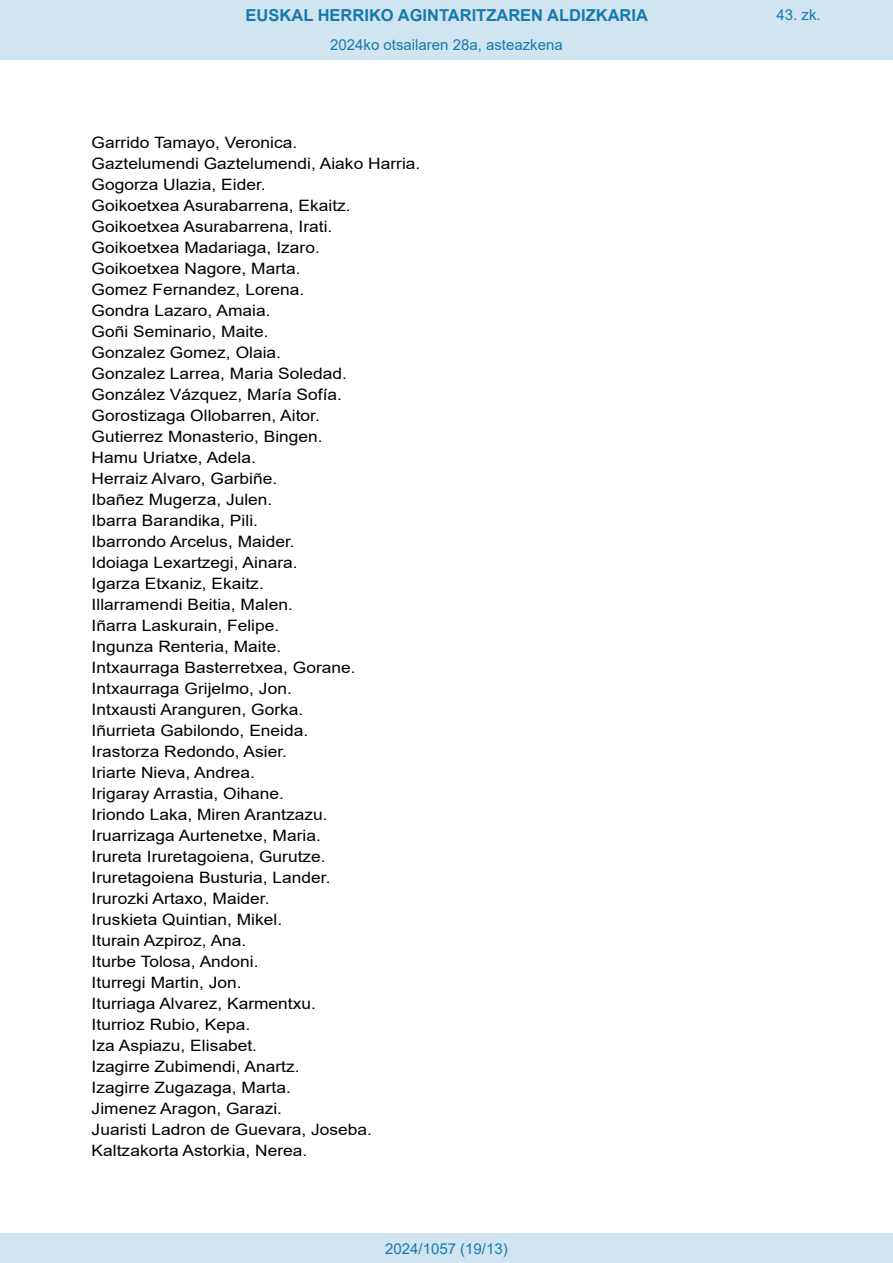
<style>
.page{position:relative;width:893px;height:1263px;background:#fff}
.page>*{position:absolute;margin:0;border:0;box-sizing:border-box;transform-origin:0 0}
.t1{font:700 16.5px "Arial";color:#1879ad}
.BOPVLista{font:15.6px "Arial";color:#000;scale:1.11 1}
.Paginacion_Centro{font:15px "Arial";color:#1879ad}
</style>
<div class="page">
<div style="left:0;top:0;width:893px;height:60px;background:#d0e5f0"></div>
<div style="left:0;top:1233px;width:893px;height:30px;background:#d0e5f0"></div>
<p class="t1" style="left:246px;top:3px;width:404px">EUSKAL HERRIKO AGINTARITZAREN ALDIZKARIA</p>
<p class="Paginacion_Centro" style="left:330px;top:35px;width:234px">2024ko otsailaren 28a, asteazkena</p>
<p class="BOPVLista" style="left:92px;top:132px;width:187px">Garrido Tamayo, Veronica.</p>
<p class="BOPVLista" style="left:92px;top:153px;width:298px">Gaztelumendi Gaztelumendi, Aiako Harria.</p>
<p class="BOPVLista" style="left:92px;top:174px;width:158px">Gogorza Ulazia, Eider.</p>
<p class="BOPVLista" style="left:92px;top:195px;width:235px">Goikoetxea Asurabarrena, Ekaitz.</p>
<p class="BOPVLista" style="left:92px;top:216px;width:218px">Goikoetxea Asurabarrena, Irati.</p>
<p class="BOPVLista" style="left:92px;top:237px;width:207px">Goikoetxea Madariaga, Izaro.</p>
<p class="BOPVLista" style="left:92px;top:258px;width:190px">Goikoetxea Nagore, Marta.</p>
<p class="BOPVLista" style="left:92px;top:279px;width:193px">Gomez Fernandez, Lorena.</p>
<p class="BOPVLista" style="left:92px;top:300px;width:163px">Gondra Lazaro, Amaia.</p>
<p class="BOPVLista" style="left:92px;top:321px;width:161px">Goñi Seminario, Maite.</p>
<p class="BOPVLista" style="left:92px;top:342px;width:172px">Gonzalez Gomez, Olaia.</p>
<p class="BOPVLista" style="left:92px;top:363px;width:231px">Gonzalez Larrea, Maria Soledad.</p>
<p class="BOPVLista" style="left:92px;top:384px;width:227px">González Vázquez, María Sofía.</p>
<p class="BOPVLista" style="left:92px;top:405px;width:207px">Gorostizaga Ollobarren, Aitor.</p>
<p class="BOPVLista" style="left:92px;top:426px;width:210px">Gutierrez Monasterio, Bingen.</p>
<p class="BOPVLista" style="left:92px;top:447px;width:150px">Hamu Uriatxe, Adela.</p>
<p class="BOPVLista" style="left:92px;top:468px;width:169px">Herraiz Alvaro, Garbiñe.</p>
<p class="BOPVLista" style="left:92px;top:489px;width:164px">Ibañez Mugerza, Julen.</p>
<p class="BOPVLista" style="left:92px;top:510px;width:151px">Ibarra Barandika, Pili.</p>
<p class="BOPVLista" style="left:92px;top:531px;width:184px">Ibarrondo Arcelus, Maider.</p>
<p class="BOPVLista" style="left:92px;top:552px;width:187px">Idoiaga Lexartzegi, Ainara.</p>
<p class="BOPVLista" style="left:92px;top:573px;width:157px">Igarza Etxaniz, Ekaitz.</p>
<p class="BOPVLista" style="left:92px;top:594px;width:183px">Illarramendi Beitia, Malen.</p>
<p class="BOPVLista" style="left:92px;top:615px;width:171px">Iñarra Laskurain, Felipe.</p>
<p class="BOPVLista" style="left:92px;top:636px;width:172px">Ingunza Renteria, Maite.</p>
<p class="BOPVLista" style="left:92px;top:657px;width:239px">Intxaurraga Basterretxea, Gorane.</p>
<p class="BOPVLista" style="left:92px;top:678px;width:182px">Intxaurraga Grijelmo, Jon.</p>
<p class="BOPVLista" style="left:92px;top:699px;width:192px">Intxausti Aranguren, Gorka.</p>
<p class="BOPVLista" style="left:92px;top:720px;width:197px">Iñurrieta Gabilondo, Eneida.</p>
<p class="BOPVLista" style="left:92px;top:741px;width:177px">Irastorza Redondo, Asier.</p>
<p class="BOPVLista" style="left:92px;top:762px;width:149px">Iriarte Nieva, Andrea.</p>
<p class="BOPVLista" style="left:92px;top:783px;width:175px">Irigaray Arrastia, Oihane.</p>
<p class="BOPVLista" style="left:92px;top:804px;width:214px">Iriondo Laka, Miren Arantzazu.</p>
<p class="BOPVLista" style="left:92px;top:825px;width:208px">Iruarrizaga Aurtenetxe, Maria.</p>
<p class="BOPVLista" style="left:92px;top:846px;width:212px">Irureta Iruretagoiena, Gurutze.</p>
<p class="BOPVLista" style="left:92px;top:867px;width:217px">Iruretagoiena Busturia, Lander.</p>
<p class="BOPVLista" style="left:92px;top:888px;width:162px">Irurozki Artaxo, Maider.</p>
<p class="BOPVLista" style="left:92px;top:909px;width:173px">Iruskieta Quintian, Mikel.</p>
<p class="BOPVLista" style="left:92px;top:930px;width:141px">Iturain Azpiroz, Ana.</p>
<p class="BOPVLista" style="left:92px;top:951px;width:152px">Iturbe Tolosa, Andoni.</p>
<p class="BOPVLista" style="left:92px;top:972px;width:137px">Iturregi Martin, Jon.</p>
<p class="BOPVLista" style="left:92px;top:993px;width:204px">Iturriaga Alvarez, Karmentxu.</p>
<p class="BOPVLista" style="left:92px;top:1014px;width:144px">Iturrioz Rubio, Kepa.</p>
<p class="BOPVLista" style="left:92px;top:1035px;width:151px">Iza Aspiazu, Elisabet.</p>
<p class="BOPVLista" style="left:92px;top:1056px;width:189px">Izagirre Zubimendi, Anartz.</p>
<p class="BOPVLista" style="left:92px;top:1077px;width:181px">Izagirre Zugazaga, Marta.</p>
<p class="BOPVLista" style="left:92px;top:1098px;width:173px">Jimenez Aragon, Garazi.</p>
<p class="BOPVLista" style="left:92px;top:1119px;width:254px">Juaristi Ladron de Guevara, Joseba.</p>
<p class="BOPVLista" style="left:92px;top:1140px;width:196px">Kaltzakorta Astorkia, Nerea.</p>
<p class="Paginacion_Centro" style="left:385px;top:1238px;width:124px">2024/1057 (19/13)</p>
<p class="Paginacion_Centro" style="left:776px;top:5px;width:46px">43. zk.</p>
</div>
